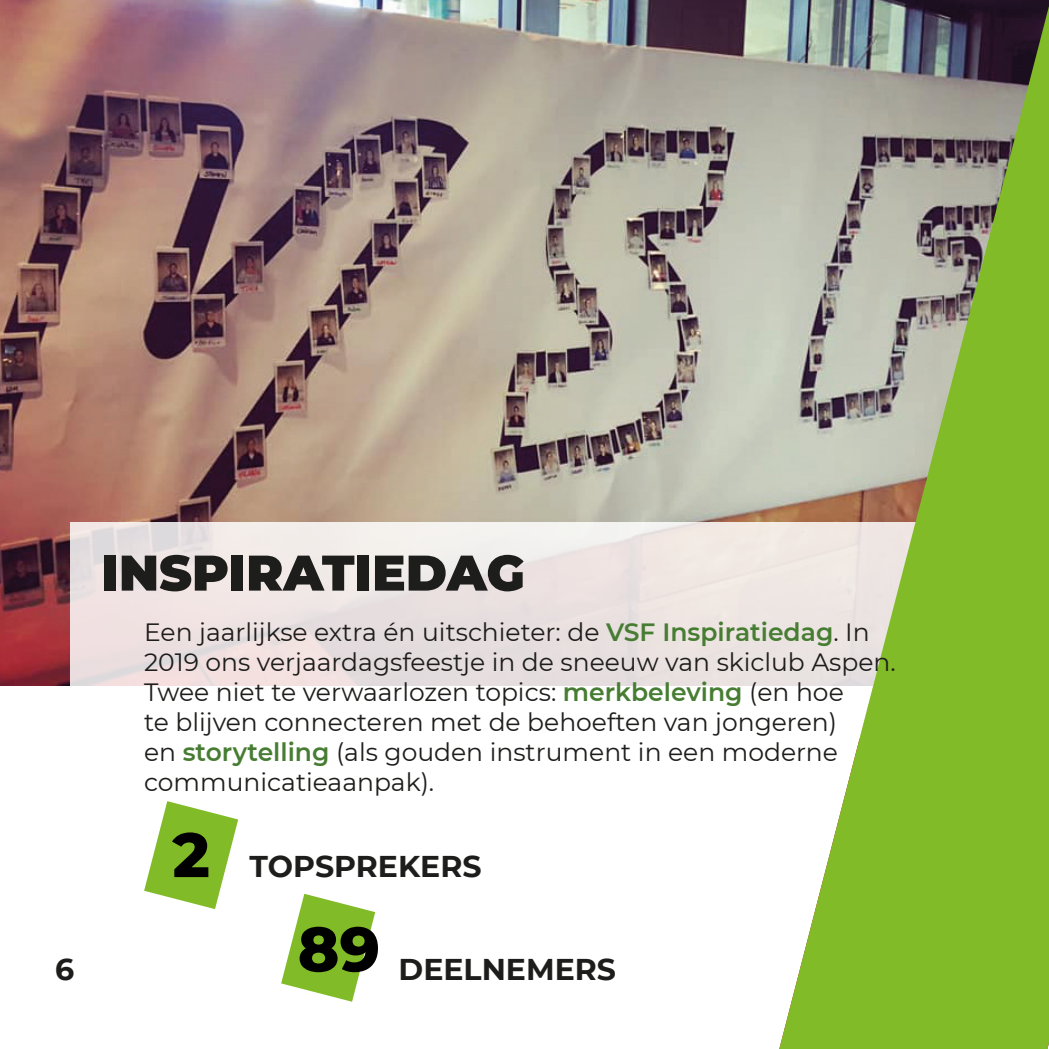
<style>
.page{position:relative;width:1049px;height:1049px;background:#fff}
.page>*{position:absolute;margin:0;border:0;box-sizing:border-box;transform-origin:0 0}
.t1{font:800 62.5px "Montserrat";color:#000}
.Titels{font:900 50px "Montserrat";color:#1d1d1b}
.t2{font:700 30px "Montserrat";color:#1d1d1b}
.Broodtekst{font:25px/30px "Montserrat";color:#1d1d1b}
.s1{font-weight:600;color:#477d32}
</style>
<div class="page">
<img style="left:0;top:0;width:1049px;height:685px">
<svg style="left:71px;top:522px;width:708px;height:164px;fill:#eee2e1"></svg>
<svg style="left:779px;top:6px;width:270px;height:1043px;fill:#81bb27"></svg>
<svg style="left:144px;top:801px;width:94px;height:108px"></svg>
<svg style="left:281px;top:894px;width:94px;height:108px"></svg>
<p class="t2" style="left:55px;top:947px;width:21px">6</p>
<p class="Titels" style="left:101px;top:535px;width:425px">INSPIRATIEDAG</p>
<p class="Broodtekst" style="left:144px;top:616px;width:753px">Een jaarlijkse extra én uitschieter: de <span class="s1">VSF Inspiratiedag</span>. In 2019 ons verjaardagsfeestje in de sneeuw van skiclub Aspen.<br>Twee niet te verwaarlozen topics: <span class="s1">merkbeleving</span> (en hoe<br>te blijven connecteren met de behoeften van jongeren)<br>en <span class="s1">storytelling</span> (als gouden instrument in een moderne communicatieaanpak).</p>
<p class="t1" style="left:172px;top:809px;width:39px">2</p>
<p class="t2" style="left:250px;top:845px;width:234px">TOPSPREKERS</p>
<p class="t1" style="left:298px;top:903px;width:84px">89</p>
<p class="t2" style="left:398px;top:948px;width:219px">DEELNEMERS</p>
</div>
